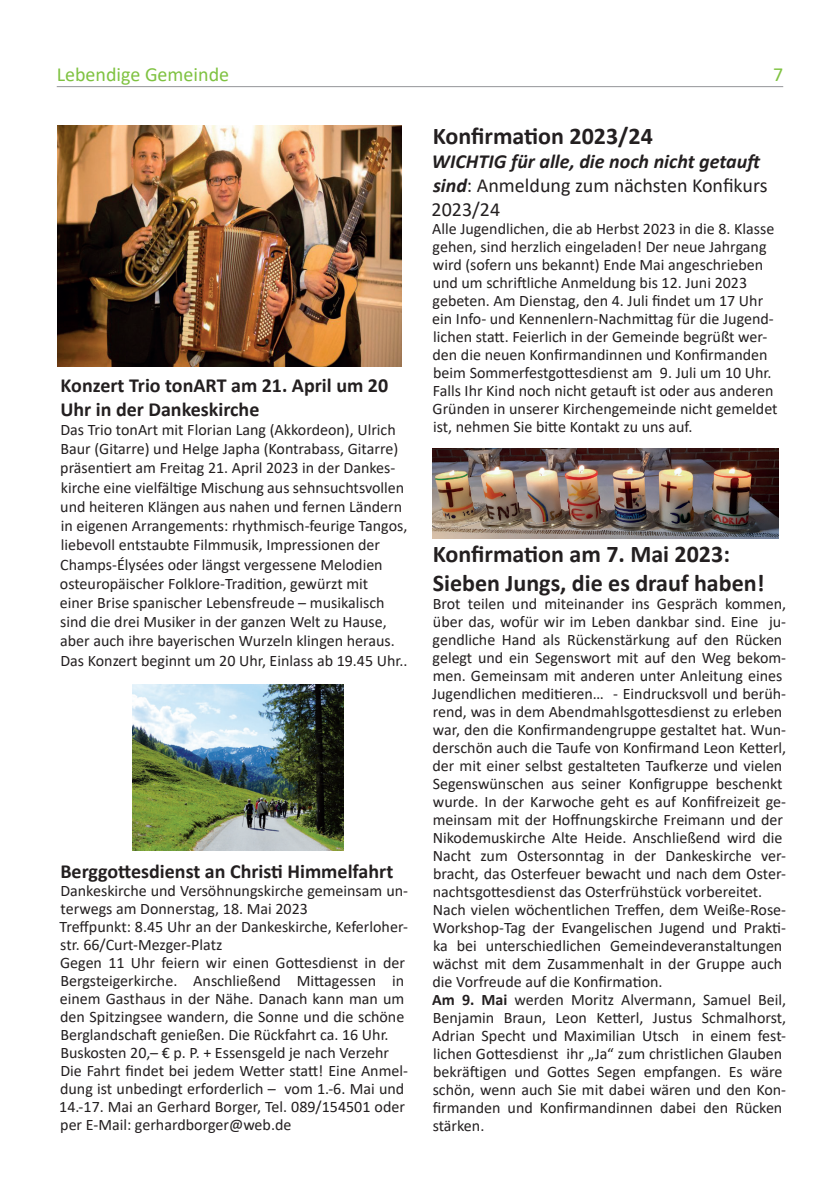
<style>
.page{position:relative;width:840px;height:1191px;background:#fff}
.page>*{position:absolute;margin:0;border:0;box-sizing:border-box;transform-origin:0 0}
.Bildunterschrift{font:700 24px "Calibri";color:#231f20}
.Bildunterschrift-2{font:700 20px/24px "Calibri";color:#231f20}
.Bildunterschrift-3{font:italic 700 20px/24px "Calibri";color:#231f20}
.Rubriküberschrift{font:20px "Calibri";color:#7fc241}
.Bildunterschrift-4{font:16px/18px "Calibri";color:#231f20}
.s1{font-weight:400;font-style:normal}
.s2{font-weight:700}
</style>
<div class="page">
<hr style="left:57px;top:86px;width:725px;height:1px;background:#939598">
<img style="left:432px;top:449px;width:346px;height:90px">
<img style="left:57px;top:126px;width:344px;height:241px">
<img style="left:133px;top:684px;width:210px;height:167px">
<p class="Rubriküberschrift" style="left:57px;top:60px;width:174px">Lebendige Gemeinde</p>
<p class="Rubriküberschrift" style="left:772px;top:60px;width:12px">7</p>
<p class="Bildunterschrift-2" style="left:60px;top:373px;width:329px">Konzert Trio tonART am 21. April um 20<br>Uhr in der Dankeskirche</p>
<p class="Bildunterschrift-4" style="left:60px;top:420px;width:349px;line-height:19.2px">Das Trio tonArt mit Florian Lang (Akkordeon), Ulrich Baur (Gitarre) und Helge Japha (Kontrabass, Gitarre) präsentiert am Freitag 21. April 2023 in der Dankes&shy;kirche eine vielfältige Mischung aus sehnsuchtsvollen und heiteren Klängen aus nahen und fernen Ländern in eigenen Arrangements: rhythmisch-feurige Tangos, liebevoll entstaubte Filmmusik, Impressionen der Champs-Élysées oder längst vergessene Melodien osteuropäischer Folklore-Tradition, gewürzt mit<br>einer Brise spanischer Lebensfreude – musikalisch sind die drei Musiker in der ganzen Welt zu Hause, aber auch ihre bayerischen Wurzeln klingen heraus.<br>Das Konzert beginnt um 20 Uhr, Einlass ab 19.45 Uhr..</p>
<p class="Bildunterschrift-2" style="left:60px;top:859px;width:334px">Berggottesdienst an Christi Himmelfahrt</p>
<p class="Bildunterschrift-4" style="left:60px;top:881px;width:349px">Dankeskirche und Versöhnungskirche gemeinsam un&shy;terwegs am Donnerstag, 18. Mai 2023</p>
<p class="Bildunterschrift-4" style="left:60px;top:917px;width:350px">Treffpunkt: 8.45 Uhr an der Dankeskirche, Keferloher&shy;str. 66/Curt-Mezger-Platz</p>
<p class="Bildunterschrift-4" style="left:60px;top:953px;width:346px;text-align:justify">Gegen 11 Uhr feiern wir einen Gottesdienst in der Bergsteigerkirche. Anschließend Mittagessen in einem Gasthaus in der Nähe. Danach kann man um den Spitzingsee wandern, die Sonne und die schöne Berglandschaft genießen. Die Rückfahrt ca. 16 Uhr.</p>
<p class="Bildunterschrift-4" style="left:60px;top:1043px;width:330px">Buskosten 20,– € p. P. + Essensgeld je nach Verzehr</p>
<p class="Bildunterschrift-4" style="left:59px;top:1061px;width:350px">Die Fahrt findet bei jedem Wetter statt! Eine Anmel&shy;dung ist unbedingt erforderlich – vom 1.-6. Mai und 14.-17. Mai an Gerhard Borger, Tel. 089/154501 oder per E-Mail: gerhardborger@web.de</p>
<p class="Bildunterschrift" style="left:432px;top:119px;width:221px">Konfirmation 2023/24</p>
<p class="Bildunterschrift-3" style="left:431px;top:148px;width:337px">WICHTIG für alle, die noch nicht getauft sind<span class="s1">: Anmeldung zum nächsten Konfikurs<br>2023/24</span></p>
<p class="Bildunterschrift-4" style="left:432px;top:219px;width:347px">Alle Jugendlichen, die ab Herbst 2023 in die 8. Klasse gehen, sind herzlich eingeladen! Der neue Jahrgang wird (sofern uns bekannt) Ende Mai angeschrieben und um schriftliche Anmeldung bis 12. Juni 2023 gebeten. Am Dienstag, den 4. Juli findet um 17 Uhr ein Info- und Kennenlern-Nachmittag für die Jugend&shy;lichen statt. Feierlich in der Gemeinde begrüßt wer&shy;den die neuen Konfirmandinnen und Konfirmanden beim Sommerfestgottesdienst am 9. Juli um 10 Uhr.<br>Falls Ihr Kind noch nicht getauft ist oder aus anderen Gründen in unserer Kirchengemeinde nicht gemeldet ist, nehmen Sie bitte Kontakt zu uns auf.</p>
<p class="Bildunterschrift" style="left:432px;top:537px;width:298px">Konfirmation am 7. Mai 2023:</p>
<p class="Bildunterschrift" style="left:432px;top:566px;width:333px">Sieben Jungs, die es drauf haben!</p>
<p class="Bildunterschrift-4" style="left:432px;top:594px;width:355px">Brot teilen und miteinander ins Gespräch kommen, über das, wofür wir im Leben dankbar sind. Eine ju&shy;gendliche Hand als Rückenstärkung auf den Rücken gelegt und ein Segenswort mit auf den Weg bekom&shy;men. Gemeinsam mit anderen unter Anleitung eines Jugendlichen meditieren… - Eindrucksvoll und berüh&shy;rend, was in dem Abendmahlsgottesdienst zu erleben war, den die Konfirmandengruppe gestaltet hat. Wun&shy;derschön auch die Taufe von Konfirmand Leon Ketterl, der mit einer selbst gestalteten Taufkerze und vielen Segenswünschen aus seiner Konfigruppe beschenkt wurde. In der Karwoche geht es auf Konfifreizeit ge&shy;meinsam mit der Hoffnungskirche Freimann und der Nikodemuskirche Alte Heide. Anschließend wird die Nacht zum Ostersonntag in der Dankeskirche ver&shy;bracht, das Osterfeuer bewacht und nach dem Oster&shy;nachtsgottesdienst das Osterfrühstück vorbereitet.</p>
<p class="Bildunterschrift-4" style="left:432px;top:900px;width:355px">Nach vielen wöchentlichen Treffen, dem Weiße-Rose-Workshop-Tag der Evangelischen Jugend und Prakti&shy;ka bei unterschiedlichen Gemeindeveranstaltungen wächst mit dem Zusammenhalt in der Gruppe auch die Vorfreude auf die Konfirmation.</p>
<p class="Bildunterschrift-4" style="left:432px;top:990px;width:355px"><span class="s2">Am 9. Mai</span> werden Moritz Alvermann, Samuel Beil, Benjamin Braun, Leon Ketterl, Justus Schmalhorst, Adrian Specht und Maximilian Utsch in einem fest&shy;lichen Gottesdienst ihr „Ja“ zum christlichen Glauben bekräftigen und Gottes Segen empfangen. Es wäre schön, wenn auch Sie mit dabei wären und den Kon&shy;firmanden und Konfirmandinnen dabei den Rücken stärken.</p>
</div>
